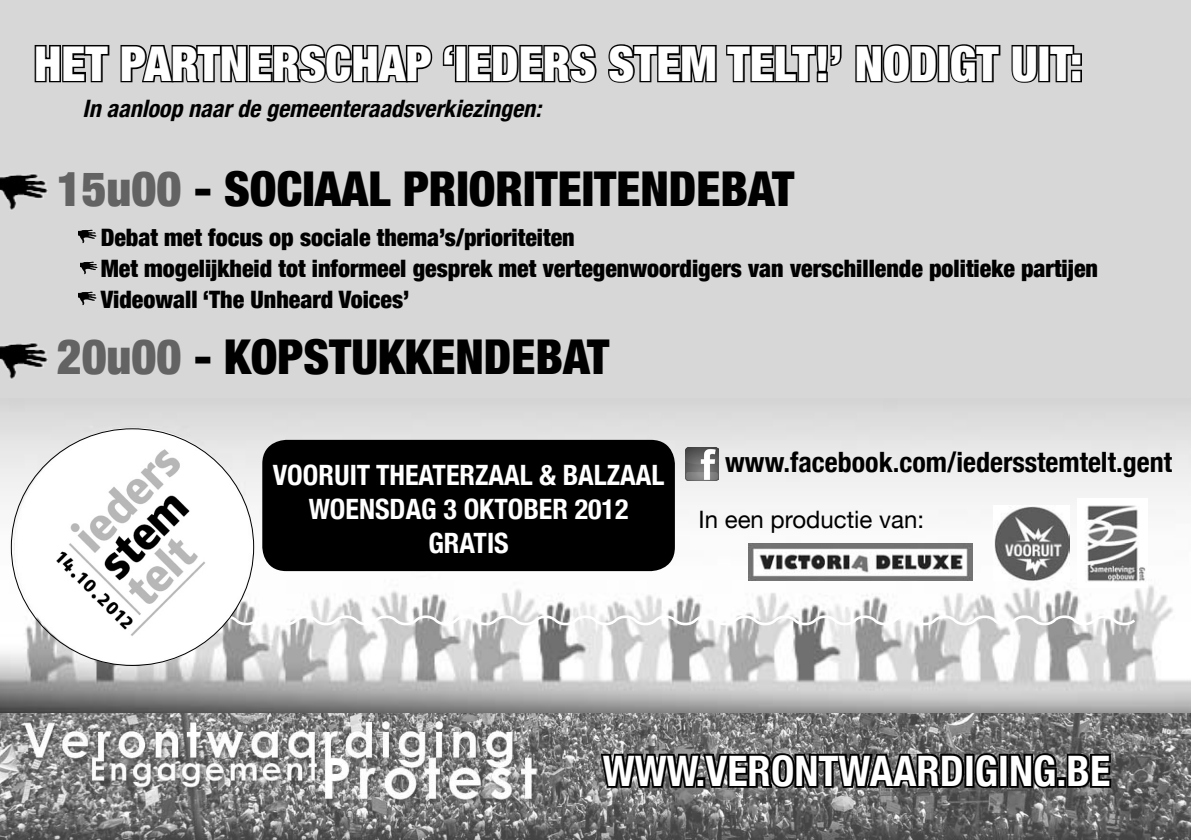
<style>
.page{position:relative;width:1191px;height:840px;background:#fff}
.page>*{position:absolute;margin:0;border:0;box-sizing:border-box;transform-origin:0 0}
.t1{font:900 condensed 48px "Helvetica Neue";color:#000}
.t2{font:900 condensed 48px "Helvetica Neue";color:#fff}
.t3{font:700 condensed 42px "Helvetica Neue";color:#fff}
.t4{font:700 condensed 28px/33.6px "Helvetica Neue";color:#fff;text-align:center}
.t5{font:700 condensed 28px "Helvetica Neue";color:#000}
.t6{font:900 condensed 24px/30.2px "Helvetica Neue";color:#000}
.t7{font:italic 700 condensed 24px "Helvetica Neue";color:#000}
.t8{font:24px "Helvetica Neue";color:#000}
.s1{color:#636363}
</style>
<div class="page">
<img style="left:0;top:712px;width:1191px;height:127px">
<div style="left:0;top:0;width:1191px;height:514px;background:#d7d7d7"></div>
<img style="left:0;top:426px;width:1191px;height:286px">
<svg style="left:34px;top:44px;width:76px;height:39px"></svg>
<svg style="left:120px;top:44px;width:313px;height:39px"></svg>
<svg style="left:442px;top:44px;width:13px;height:23px"></svg>
<div style="left:455px;top:45px;width:12px;height:37px;border:3px solid #000"></div>
<svg style="left:466px;top:44px;width:131px;height:39px"></svg>
<svg style="left:608px;top:44px;width:109px;height:39px"></svg>
<svg style="left:726px;top:44px;width:116px;height:39px"></svg>
<svg style="left:855px;top:44px;width:84px;height:39px"></svg>
<div style="left:937px;top:45px;width:12px;height:37px;border:3px solid #000"></div>
<svg style="left:948px;top:44px;width:53px;height:39px"></svg>
<svg style="left:1011px;top:45px;width:28px;height:38px"></svg>
<div style="left:1038px;top:45px;width:12px;height:37px;border:3px solid #000"></div>
<svg style="left:1047px;top:44px;width:35px;height:39px"></svg>
<svg style="left:53px;top:500px;width:1085px;height:339px"></svg>
<div style="left:262px;top:439px;width:413px;height:131px;background:#000"></div>
<img style="left:0;top:173px;width:48px;height:37px">
<img style="left:0;top:342px;width:48px;height:37px">
<img style="left:14px;top:427px;width:238px;height:236px">
<img style="left:1077px;top:498px;width:70px;height:89px">
<img style="left:994px;top:505px;width:75px;height:75px">
<img style="left:685px;top:447px;width:33px;height:33px">
<img style="left:79px;top:229px;width:17px;height:14px">
<img style="left:79px;top:291px;width:17px;height:14px">
<img style="left:80px;top:261px;width:17px;height:14px">
<h1 class="t2" style="left:34px;top:34px;width:1050px">HET PARTNERSCHAP ‘IEDERS STEM TELT!’ NODIGT UIT:</h1>
<p class="t7" style="left:83px;top:94px;width:466px">In aanloop naardegemeenteraadsverkiezingen:</p>
<h1 class="t1" style="left:57px;top:159px;width:739px"><span class="s1">15u00</span> - SOCIAAL PRIORITEITENDEBAT</h1>
<p class="t6" style="left:101px;top:221px;width:475px">Debat met focus op sociale thema’s/prioriteiten</p>
<p class="t6" style="left:101px;top:253px;width:999px">Met mogelijkheid tot informeel gesprek met vertegenwoordigers van verschillende politieke partijen<br>Videowall ‘The Unheard Voices’</p>
<h1 class="t1" style="left:57px;top:326px;width:554px"><span class="s1">20u00</span> - KOPSTUKKENDEBAT</h1>
<p class="t4" style="left:273px;top:458px;width:393px">VOORUIT THEATERZAAL &amp; BALZAAL<br>WOENSDAG 3 OKTOBER 2012<br>GRATIS</p>
<p class="t5" style="left:725px;top:444px;width:448px">www.facebook.com/iedersstemtelt.gent</p>
<p class="t8" style="left:698px;top:505px;width:227px">In een productie van:</p>
<h2 class="t3" style="left:603px;top:745px;width:509px">WWW.VERONTWAARDIGING.BE</h2>
</div>
